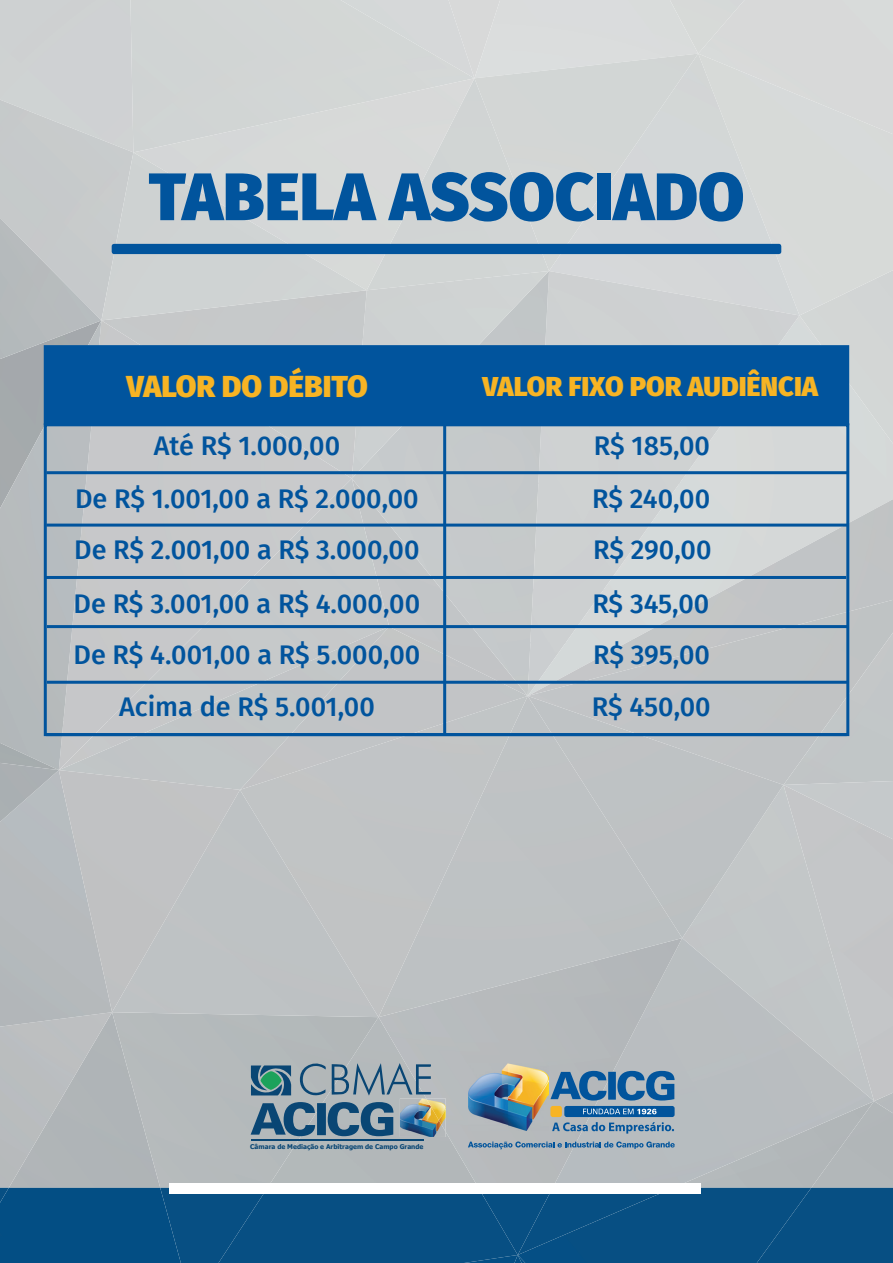
<style>
.page{position:relative;width:893px;height:1263px;background:#fff}
.page>*{position:absolute;margin:0;border:0;box-sizing:border-box;transform-origin:0 0}
.t1{font:900 67.2px "Fira Sans";color:#01549d}
.t2{font:900 30px "Fira Sans";color:#f7b424}
.t3{font:500 27px/52.8px "Fira Sans";color:#01549d}
.t4{font:900 27px "Fira Sans";color:#f7b424}
.t5{font:700 6.6px "Tahoma";color:#094674}
</style>
<div class="page">
<img style="left:851px;top:499px;width:42px;height:101px">
<img style="left:851px;top:600px;width:42px;height:33px">
<div style="left:783px;top:633px;width:110px;height:460px;background:#c2c6c7"></div>
<div style="left:799px;top:315px;width:94px;height:129px;background:#d3d7d6"></div>
<div style="left:799px;top:54px;width:94px;height:261px;background:#d7dad8"></div>
<div style="left:698px;top:0;width:46px;height:54px;background:#d7d9d9"></div>
<img style="left:783px;top:781px;width:110px;height:58px">
<div style="left:133px;top:0;width:341px;height:78px;background:#d3d6d5"></div>
<div style="left:0;top:0;width:133px;height:100px;background:#cfd1d3"></div>
<div style="left:0;top:1027px;width:112px;height:161px;background:#b6babc"></div>
<img style="left:0;top:218px;width:101px;height:102px">
<div style="left:112px;top:1017px;width:266px;height:171px;background:#b5babb"></div>
<img style="left:874px;top:1093px;width:19px;height:8px">
<div style="left:874px;top:1101px;width:19px;height:87px;background:#b1b6b8"></div>
<div style="left:698px;top:54px;width:101px;height:253px;background:#d7dad8"></div>
<div style="left:549px;top:271px;width:206px;height:74px;background:#cfd1d2"></div>
<img style="left:753px;top:307px;width:46px;height:38px">
<div style="left:474px;top:54px;width:224px;height:217px;background:#d3d6d6"></div>
<div style="left:474px;top:78px;width:75px;height:193px;background:#d2d6d5"></div>
<img style="left:367px;top:271px;width:182px;height:74px">
<div style="left:206px;top:320px;width:161px;height:25px;background:#c6c9ca"></div>
<img style="left:101px;top:152px;width:266px;height:168px">
<div style="left:101px;top:320px;width:105px;height:25px;background:#c6c8c9"></div>
<img style="left:0;top:320px;width:101px;height:423px">
<img style="left:0;top:743px;width:59px;height:20px">
<img style="left:0;top:763px;width:59px;height:59px">
<div style="left:783px;top:785px;width:91px;height:153px;background:#c4c6c8"></div>
<img style="left:682px;top:938px;width:192px;height:250px">
<div style="left:682px;top:738px;width:101px;height:200px;background:#c0c3c5"></div>
<div style="left:378px;top:1017px;width:304px;height:166px;background:#b7babc"></div>
<img style="left:528px;top:738px;width:154px;height:279px">
<div style="left:378px;top:738px;width:150px;height:279px;background:#c0c2c4"></div>
<div style="left:59px;top:738px;width:330px;height:52px;background:#c1c4c6"></div>
<div style="left:112px;top:790px;width:266px;height:227px;background:#c0c2c4"></div>
<img style="left:59px;top:770px;width:181px;height:242px">
<div style="left:0;top:1188px;width:160px;height:75px;background:#034e84"></div>
<img style="left:0;top:1188px;width:9px;height:15px">
<div style="left:267px;top:1188px;width:490px;height:75px;background:#074f83"></div>
<div style="left:160px;top:1188px;width:107px;height:75px;background:#074f83"></div>
<div style="left:757px;top:1188px;width:136px;height:75px;background:#074f83"></div>
<div style="left:553px;top:1193px;width:120px;height:62px;background:#074f83"></div>
<div style="left:478px;top:1193px;width:75px;height:62px;background:#074f83"></div>
<div style="left:169px;top:1183px;width:532px;height:10px;background:#fff"></div>
<svg style="left:552px;top:1122px;width:122px;height:11px"></svg>
<img style="left:468px;top:1063px;width:80px;height:67px">
<svg style="left:550px;top:1071px;width:125px;height:29px;background:#5081aa"></svg>
<div style="left:564px;top:1106px;width:111px;height:11px;background:#01549c;border-radius:2px"></div>
<div style="left:550px;top:1106px;width:12px;height:11px;background:#f7b424;border-radius:2px"></div>
<svg style="left:583px;top:1109px;width:74px;height:5px"></svg>
<svg style="left:468px;top:1141px;width:207px;height:8px;background:#7997b2"></svg>
<img style="left:400px;top:1098px;width:46px;height:39px">
<img style="left:426px;top:1098px;width:20px;height:34px">
<svg style="left:251px;top:1102px;width:142px;height:34px;background:#547893"></svg>
<svg style="left:300px;top:1062px;width:26px;height:34px"></svg>
<svg style="left:332px;top:1063px;width:99px;height:32px;background:#879ba9"></svg>
<svg style="left:251px;top:1065px;width:40px;height:30px"></svg>
<hr style="left:251px;top:1139px;width:172px;height:2px;background:#094674">
<svg style="left:42px;top:422px;width:809px;height:316px;background:#c4c8ca"></svg>
<div style="left:44px;top:345px;width:805px;height:80px;background:#01549d"></div>
<hr style="left:443px;top:425px;width:3px;height:310px;background:#01549d">
<hr style="left:46px;top:471px;width:801px;height:3px;background:#01549d">
<hr style="left:46px;top:524px;width:801px;height:3px;background:#01549d">
<hr style="left:45px;top:576px;width:801px;height:3px;background:#01549d">
<hr style="left:47px;top:625px;width:801px;height:3px;background:#01549d">
<hr style="left:47px;top:681px;width:801px;height:3px;background:#01549d">
<hr style="left:46px;top:733px;width:801px;height:3px;background:#01549d">
<div style="left:112px;top:244px;width:669px;height:10px;background:#01549d"></div>
<h1 class="t1" style="left:149px;top:136px;width:597px">TABELA ASSOCIADO</h1>
<p class="t2" style="left:127px;top:359px;width:243px">VALOR DO DÉBITO</p>
<p class="t4" style="left:483px;top:362px;width:337px">VALOR FIXO POR AUDIÊNCIA</p>
<p class="t3" style="left:75px;top:418px;width:345px;text-align:center">Até R$ 1.000,00<br>De R$ 1.001,00 a R$ 2.000,00</p>
<p class="t3" style="left:592px;top:418px;width:119px">R$ 185,00<br>R$ 240,00</p>
<p class="t3" style="left:74px;top:521px;width:348px;line-height:53.8px">De R$ 2.001,00 a R$ 3.000,00<br>De R$ 3.001,00 a R$ 4.000,00</p>
<p class="t3" style="left:73px;top:627px;width:348px">De R$ 4.001,00 a R$ 5.000,00</p>
<p class="t3" style="left:592px;top:521px;width:121px;line-height:53.8px">R$ 290,00<br>R$ 345,00</p>
<p class="t3" style="left:593px;top:627px;width:118px">R$ 395,00</p>
<p class="t3" style="left:119px;top:679px;width:257px">Acima de R$ 5.001,00</p>
<p class="t3" style="left:592px;top:679px;width:120px">R$ 450,00</p>
<p class="t5" style="left:250px;top:1142px;width:175px">Câmara de Mediação e Arbitragem de Campo Grande</p>
</div>
